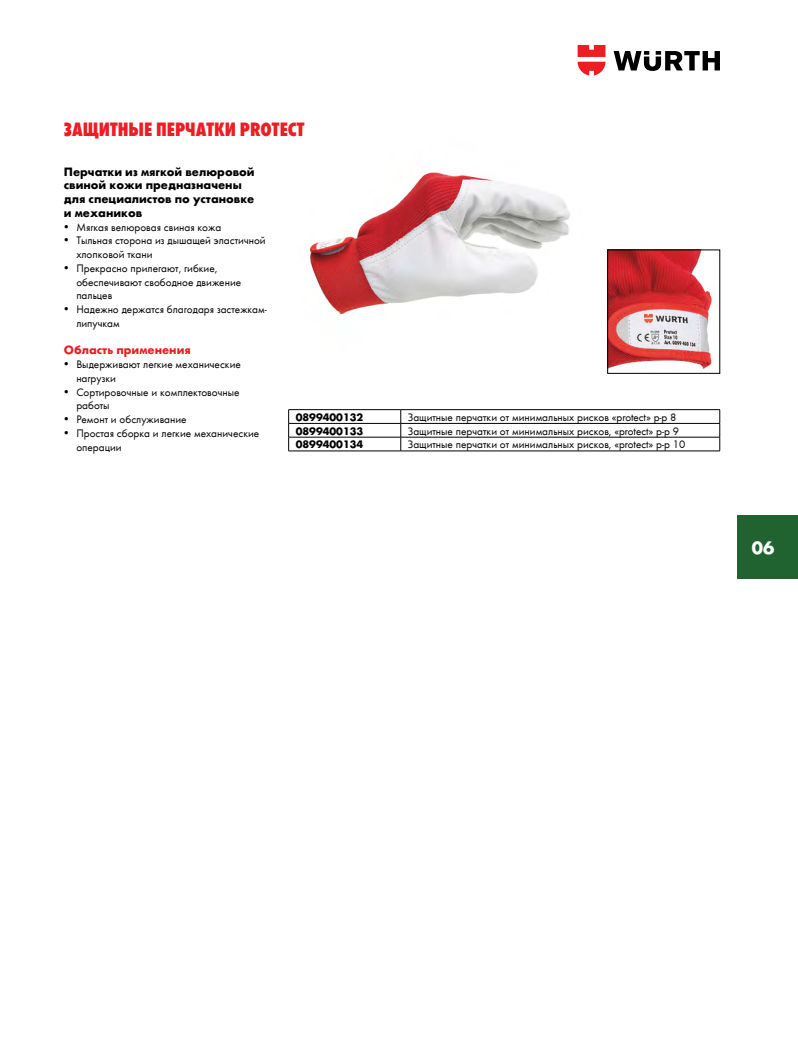
<style>
.page{position:relative;width:798px;height:1053px;background:#fff}
.page>*{position:absolute;margin:0;border:0;box-sizing:border-box;transform-origin:0 0}
.t1{font:20px "Wuerth Extra Bold Cond Caps";color:#ed1d24}
.t2{font:700 18.75px "Wuerth";color:#fff}
.t3{font:700 12.5px/13.8px "Wuerth";color:#000}
.t4{font:700 12.5px "Wuerth";color:#ed1d24}
.t5{font:11.25px/13.8px "Wuerth";color:#000}
.t6{font:700 11.25px "Wuerth";color:#000}
</style>
<div class="page">
<img style="left:309px;top:172px;width:261px;height:143px">
<hr style="left:288px;top:409px;width:112px;height:1px;background:#000">
<hr style="left:400px;top:409px;width:319px;height:1px;background:#000">
<hr style="left:288px;top:423px;width:112px;height:1px;background:#000">
<hr style="left:400px;top:423px;width:319px;height:1px;background:#000">
<hr style="left:288px;top:437px;width:112px;height:1px;background:#000">
<svg style="left:288px;top:410px;width:1px;height:40px"></svg>
<hr style="left:400px;top:437px;width:319px;height:1px;background:#000">
<svg style="left:400px;top:410px;width:1px;height:40px"></svg>
<svg style="left:719px;top:410px;width:1px;height:40px"></svg>
<hr style="left:288px;top:450px;width:112px;height:1px;background:#000">
<hr style="left:400px;top:450px;width:319px;height:1px;background:#000">
<img style="left:609px;top:252px;width:103px;height:117px">
<svg style="left:613px;top:51px;width:106px;height:20px"></svg>
<svg style="left:577px;top:45px;width:28px;height:30px"></svg>
<div style="left:737px;top:515px;width:60px;height:63px;background:#206230"></div>
<h1 class="t1" style="left:64px;top:116px;width:242px">ЗАЩИТНЫЕ ПЕРЧАТКИ PROTECT</h1>
<p class="t3" style="left:64px;top:163px;width:192px">Перчатки из мягкой велюровой свиной кожи предназначены для специалистов по установке и механиков</p>
<p class="t5" style="left:64px;top:219px;width:159px">• Мягкая велюровая свиная кожа</p>
<p class="t5" style="left:76px;top:233px;width:191px;text-indent:-12px">• Тыльная сторона из дышащей эластичной хлопковой ткани</p>
<p class="t5" style="left:76px;top:261px;width:166px;text-indent:-12px">• Прекрасно прилегают, гибкие, обеспечивают свободное движение пальцев</p>
<p class="t5" style="left:76px;top:302px;width:192px;text-indent:-12px">• Надежно держатся благодаря застежкам&shy;липучкам</p>
<p class="t4" style="left:64px;top:341px;width:128px">Область применения</p>
<p class="t5" style="left:76px;top:357px;width:166px;text-indent:-12px">• Выдерживают легкие механические нагрузки</p>
<p class="t5" style="left:76px;top:384px;width:165px;text-indent:-12px">• Сортировочные и комплектовочные работы</p>
<p class="t5" style="left:64px;top:412px;width:124px">• Ремонт и обслуживание</p>
<p class="t5" style="left:76px;top:426px;width:184px;text-indent:-12px">• Простая сборка и легкие механические операции</p>
<p class="t6" style="left:295px;top:409px;width:69px">0899400132</p>
<p class="t5" style="left:407px;top:409px;width:270px">Защитные перчатки от минимальных рисков «protect» р-р 8</p>
<p class="t6" style="left:295px;top:422px;width:69px">0899400133</p>
<p class="t5" style="left:407px;top:423px;width:272px">Защитные перчатки от минимальных рисков, «protect» р-р 9</p>
<p class="t6" style="left:295px;top:436px;width:69px">0899400134</p>
<p class="t5" style="left:407px;top:437px;width:279px">Защитные перчатки от минимальных рисков, «protect» р-р 10</p>
<h2 class="t2" style="left:751px;top:534px;width:24px">06</h2>
</div>
